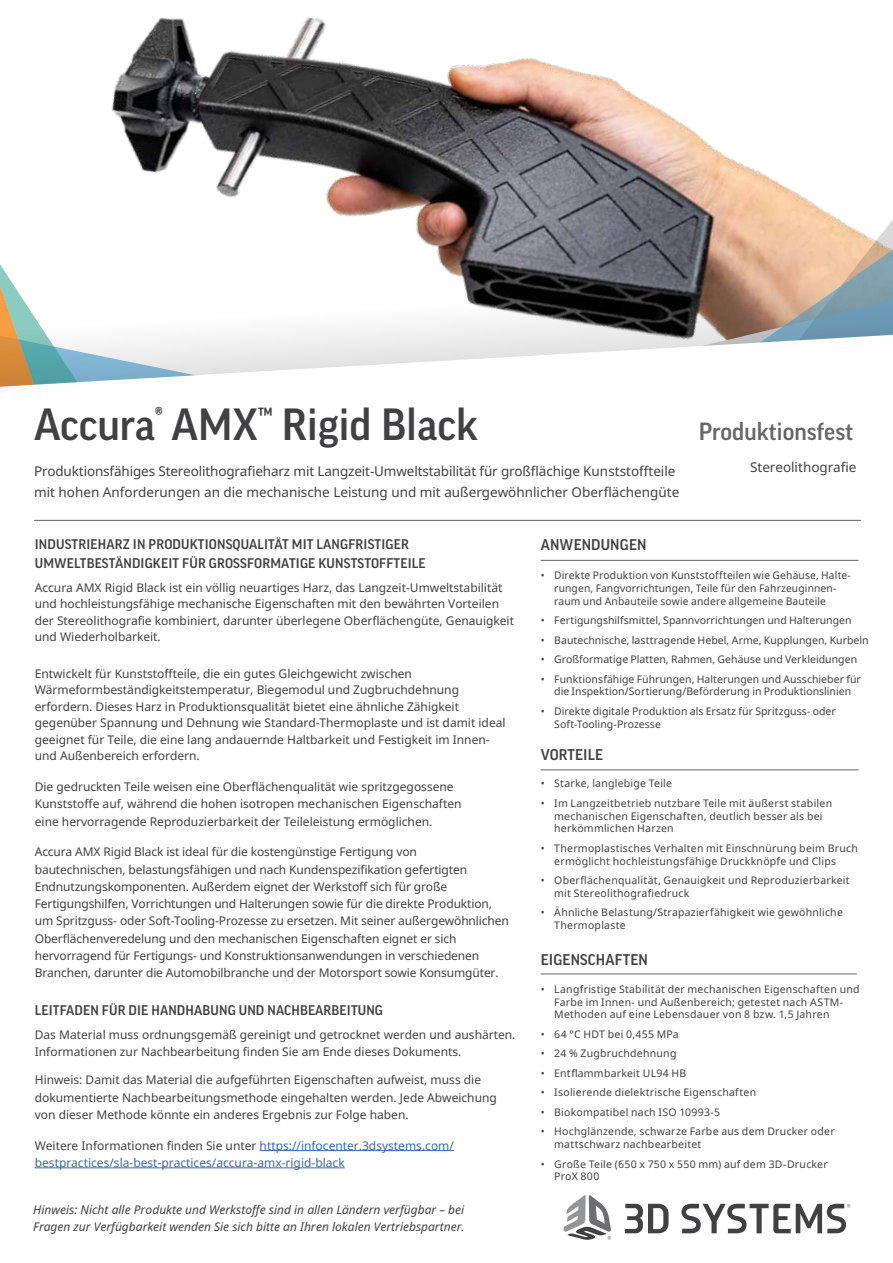
<style>
.page{position:relative;width:893px;height:1263px;background:#fff}
.page>*{position:absolute;margin:0;border:0;box-sizing:border-box;transform-origin:0 0}
.t1{font:500 43.5px "Good Pro";color:#414042}
.t2{font:500 24px "Good Pro";color:#666}
.t3{font:500 15px "Good Pro";letter-spacing:.01em;color:#414042}
.t4{font:13.5px/21px "Noto Sans";color:#414042}
.t5{font:500 13.5px "Good Pro";letter-spacing:.01em;color:#414042}
.t6{font:12px/17.2px "Noto Sans";color:#414042}
.t7{font:italic 12px/16.5px "Noto Sans";color:#414042}
.t8{font:12px/17.2px "Noto Sans";color:#3a68a5}
.t9{font:10.5px/12.8px "Noto Sans";letter-spacing:.02em;color:#414042}
.t10{font:10.5px/12.8px "Noto Sans";color:#414042;text-align:center}
.s1{color:#414042}
</style>
<div class="page">
<img style="left:111px;top:16px;width:670px;height:238px">
<svg style="left:111px;top:239px;width:107px;height:15px"></svg>
<svg style="left:690px;top:184px;width:203px;height:70px"></svg>
<hr style="left:34px;top:520px;width:827px;height:1px;background:#636466">
<svg style="left:625px;top:1204px;width:43px;height:29px"></svg>
<svg style="left:681px;top:1204px;width:169px;height:29px"></svg>
<svg style="left:564px;top:1195px;width:47px;height:45px"></svg>
<svg style="left:0;top:254px;width:893px;height:133px"></svg>
<hr style="left:541px;top:560px;width:317px;height:1px;background:#636466">
<hr style="left:260px;top:1150px;width:194px;height:1px;background:#3a68a5">
<hr style="left:35px;top:1167px;width:310px;height:1px;background:#3a68a5">
<hr style="left:541px;top:770px;width:317px;height:1px;background:#636466">
<hr style="left:541px;top:974px;width:316px;height:1px;background:#636466">
<h1 class="t1" style="left:34px;top:400px;width:446px">Accura<sup>®</sup> AMX<sup>™</sup> Rigid Black</h1>
<h2 class="t2" style="left:699px;top:418px;width:156px">Produktionsfest</h2>
<p class="t4" style="left:34px;top:460px;width:647px">Produktionsfähiges Stereolithografieharz mit Langzeit-Umweltstabilität für großflächige Kunststoffteile mit hohen Anforderungen an die mechanische Leistung und mit außergewöhnlicher Oberflächengüte</p>
<p class="t4" style="left:750px;top:456px;width:108px">Stereolithografie</p>
<p class="t5" style="left:35px;top:536px;width:375px">INDUSTRIEHARZ IN PRODUKTIONSQUALITÄT MIT LANGFRISTIGER</p>
<p class="t3" style="left:541px;top:536px;width:107px">ANWENDUNGEN</p>
<p class="t5" style="left:35px;top:556px;width:392px">UMWELTBESTÄNDIGKEIT FÜR GROSSFORMATIGE KUNSTSTOFFTEILE</p>
<p class="t6" style="left:35px;top:579px;width:481px;line-height:16.5px">Accura AMX Rigid Black ist ein völlig neuartiges Harz, das Langzeit-Umweltstabilität und hochleistungsfähige mechanische Eigenschaften mit den bewährten Vorteilen der Stereolithografie kombiniert, darunter überlegene Oberflächengüte, Genauigkeit und Wiederholbarkeit.</p>
<p class="t6" style="left:35px;top:665px;width:472px;line-height:16.5px">Entwickelt für Kunststoffteile, die ein gutes Gleichgewicht zwischen Wärmeformbeständigkeitstemperatur, Biegemodul und Zugbruchdehnung erfordern. Dieses Harz in Produktionsqualität bietet eine ähnliche Zähigkeit gegenüber Spannung und Dehnung wie Standard-Thermoplaste und ist damit ideal geeignet für Teile, die eine lang andauernde Haltbarkeit und Festigkeit im Innen&shy;und Außenbereich erfordern.</p>
<p class="t6" style="left:35px;top:778px;width:428px">Die gedruckten Teile weisen eine Oberflächenqualität wie spritzgegossene<br>Kunststoffe auf, während die hohen isotropen mechanischen Eigenschaften eine hervorragende Reproduzierbarkeit der Teileleistung ermöglichen.</p>
<p class="t6" style="left:35px;top:843px;width:476px">Accura AMX Rigid Black ist ideal für die kostengünstige Fertigung von bautechnischen, belastungsfähigen und nach Kundenspezifikation gefertigten Endnutzungskomponenten. Außerdem eignet der Werkstoff sich für große Fertigungshilfen, Vorrichtungen und Halterungen sowie für die direkte Produktion, um Spritzguss- oder Soft-Tooling-Prozesse zu ersetzen. Mit seiner außergewöhnlichen Oberflächenveredelung und den mechanischen Eigenschaften eignet er sich hervorragend für Fertigungs- und Konstruktionsanwendungen in verschiedenen Branchen, darunter die Automobilbranche und der Motorsport sowie Konsumgüter.</p>
<p class="t5" style="left:35px;top:1002px;width:350px">LEITFADEN FÜR DIE HANDHABUNG UND NACHBEARBEITUNG</p>
<p class="t6" style="left:35px;top:1025px;width:482px">Das Material muss ordnungsgemäß gereinigt und getrocknet werden und aushärten.<br>Informationen zur Nachbearbeitung finden Sie am Ende dieses Dokuments.</p>
<p class="t6" style="left:35px;top:1071px;width:464px">Hinweis: Damit das Material die aufgeführten Eigenschaften aufweist, muss die dokumentierte Nachbearbeitungsmethode eingehalten werden. Jede Abweichung von dieser Methode könnte ein anderes Ergebnis zur Folge haben.</p>
<p class="t8" style="left:35px;top:1136px;width:421px"><span class="s1">Weitere Informationen finden Sie unter</span> https://infocenter.3dsystems.com/ bestpractices/sla-best-practices/accura-amx-rigid-black</p>
<p class="t9" style="left:554px;top:569px;width:298px;text-indent:-14px">• Direkte Produktion von Kunststoffteilen wie Gehäuse, Halte&shy;rungen, Fangvorrichtungen, Teile für den Fahrzeuginnen&shy;raum und Anbauteile sowie andere allgemeine Bauteile</p>
<p class="t10" style="left:541px;top:614px;width:313px">• Fertigungshilfsmittel, Spannvorrichtungen und Halterungen</p>
<p class="t9" style="left:541px;top:633px;width:330px">• Bautechnische, lasttragende Hebel, Arme, Kupplungen, Kurbeln</p>
<p class="t9" style="left:541px;top:653px;width:318px">• Großformatige Platten, Rahmen, Gehäuse und Verkleidungen</p>
<p class="t10" style="left:541px;top:672px;width:322px">• Funktionsfähige Führungen, Halterungen und Ausschieber für die Inspektion/Sortierung/Beförderung in Produktionslinien</p>
<p class="t9" style="left:554px;top:704px;width:283px;text-indent:-14px">• Direkte digitale Produktion als Ersatz für Spritzguss- oder<br>Soft-Tooling-Prozesse</p>
<p class="t3" style="left:541px;top:746px;width:64px">VORTEILE</p>
<p class="t9" style="left:541px;top:777px;width:133px">• Starke, langlebige Teile</p>
<p class="t9" style="left:554px;top:796px;width:279px;text-indent:-14px">• Im Langzeitbetrieb nutzbare Teile mit äußerst stabilen mechanischen Eigenschaften, deutlich besser als bei herkömmlichen Harzen</p>
<p class="t9" style="left:554px;top:841px;width:305px;text-indent:-14px">• Thermoplastisches Verhalten mit Einschnürung beim Bruch ermöglicht hochleistungsfähige Druckknöpfe und Clips</p>
<p class="t9" style="left:554px;top:874px;width:297px;text-indent:-14px">• Oberflächenqualität, Genauigkeit und Reproduzierbarkeit mit Stereolithografiedruck</p>
<p class="t9" style="left:554px;top:906px;width:290px;text-indent:-14px">• Ähnliche Belastung/Strapazierfähigkeit wie gewöhnliche<br>Thermoplaste</p>
<p class="t3" style="left:541px;top:951px;width:109px">EIGENSCHAFTEN</p>
<p class="t9" style="left:554px;top:982px;width:307px;text-indent:-14px">• Langfristige Stabilität der mechanischen Eigenschaften und<br>Farbe im Innen- und Außenbereich; getestet nach ASTM-<br>Methoden auf eine Lebensdauer von 8 bzw. 1,5 Jahren</p>
<p class="t9" style="left:541px;top:1027px;width:140px">• 64 °C HDT bei 0,455 MPa</p>
<p class="t9" style="left:541px;top:1047px;width:137px">• 24 % Zugbruchdehnung</p>
<p class="t9" style="left:541px;top:1066px;width:147px">• Entflammbarkeit UL94 HB</p>
<p class="t9" style="left:541px;top:1086px;width:217px">• Isolierende dielektrische Eigenschaften</p>
<p class="t9" style="left:541px;top:1105px;width:181px">• Biokompatibel nach ISO 10993-5</p>
<p class="t9" style="left:554px;top:1125px;width:282px;text-indent:-14px">• Hochglänzende, schwarze Farbe aus dem Drucker oder mattschwarz nachbearbeitet</p>
<p class="t9" style="left:554px;top:1157px;width:275px;text-indent:-14px">• Große Teile (650 x 750 x 550 mm) auf dem 3D-Drucker<br>ProX 800</p>
<p class="t7" style="left:33px;top:1201px;width:433px">Hinweis: Nicht alle Produkte und Werkstoffe sind in allen Ländern verfügbar – bei<br>Fragen zur Verfügbarkeit wenden Sie sich bitte an Ihren lokalen Vertriebspartner.</p>
</div>
